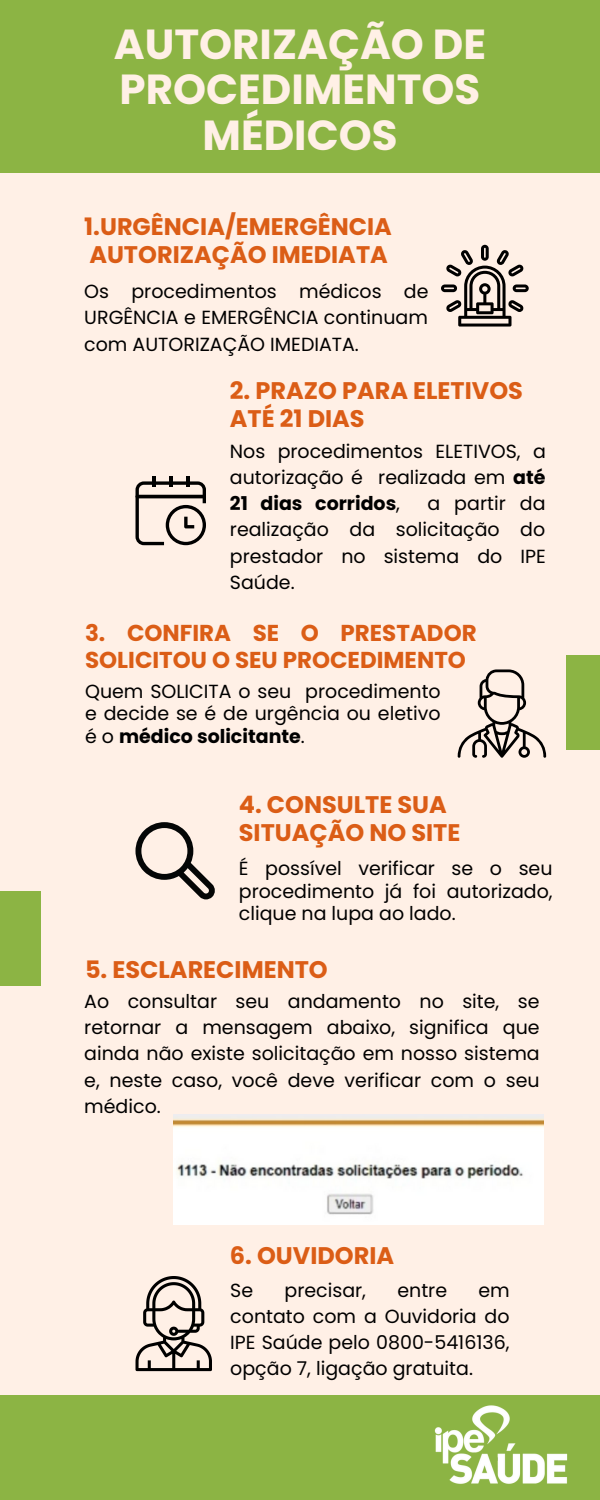
<style>
.page{position:relative;width:600px;height:1500px;background:#fff0e6}
.page>*{position:absolute;margin:0;border:0;box-sizing:border-box;transform-origin:0 0}
.t1{font:700 42px/45.8px "Poppins";color:#fff0e6;text-align:center}
.t2{font:700 24px/28.5px "Poppins";color:#db5d16}
.t3{font:700 23px/27px "Poppins";color:#db5d16}
.t4{font:19px/26.2px "Poppins";color:#000;text-align:justify}
.s1{font-weight:700}
</style>
<div class="page">
<div style="left:0;top:1395px;width:600px;height:105px;background:#8cb444"></div>
<div style="left:0;top:891px;width:41px;height:95px;background:#8cb444"></div>
<img style="left:434px;top:1405px;width:134px;height:79px">
<svg style="left:441px;top:245px;width:88px;height:82px"></svg>
<svg style="left:458px;top:669px;width:88px;height:89px"></svg>
<svg style="left:136px;top:822px;width:79px;height:77px"></svg>
<img style="left:174px;top:1115px;width:370px;height:109px">
<div style="left:0;top:0;width:600px;height:173px;background:#8cb444"></div>
<svg style="left:136px;top:1276px;width:76px;height:95px"></svg>
<svg style="left:136px;top:476px;width:70px;height:69px"></svg>
<div style="left:566px;top:655px;width:34px;height:95px;background:#8cb444"></div>
<p class="t1" style="left:114px;top:21px;width:374px">AUTORIZAÇÃO DE<br>PROCEDIMENTOS<br>MÉDICOS</p>
<p class="t2" style="left:84px;top:212px;width:309px">1.URGÊNCIA/EMERGÊNCIA<br>AUTORIZAÇÃO IMEDIATA</p>
<p class="t4" style="left:84px;top:278px;width:346px">Os procedimentos médicos de URGÊNCIA e EMERGÊNCIA continuam com AUTORIZAÇÃO IMEDIATA.</p>
<p class="t2" style="left:230px;top:376px;width:295px">2. PRAZO PARA ELETIVOS<br>ATÉ 21 DIAS</p>
<p class="t4" style="left:230px;top:438px;width:317px">Nos procedimentos ELETIVOS, a autorização é realizada em <span class="s1">até 21 dias corridos</span>,</p>
<p class="t4" style="left:230px;top:490px;width:317px;text-indent:197px">a partir da realização da solicitação do prestador no sistema do IPE Saúde.</p>
<p class="t3" style="left:85px;top:620px;width:393px">3. CONFIRA SE O PRESTADOR<br>SOLICITOU O SEU PROCEDIMENTO</p>
<p class="t4" style="left:85px;top:680px;width:357px;line-height:22.5px">Quem SOLICITA o seu procedimento e decide se é de urgência ou eletivo é o <span class="s1">médico solicitante</span>.</p>
<p class="t2" style="left:239px;top:790px;width:223px">4. CONSULTE SUA<br>SITUAÇÃO NO SITE</p>
<p class="t4" style="left:239px;top:857px;width:315px;line-height:22.5px">É possível verificar se o seu procedimento já foi autorizado, clique na lupa ao lado.</p>
<p class="t2" style="left:85px;top:956px;width:244px">5. ESCLARECIMENTO</p>
<p class="t4" style="left:84px;top:988px;width:457px">Ao consultar seu andamento no site, se retornar a mensagem abaixo, significa que ainda não existe solicitação em nosso sistema e, neste caso, você deve verificar com o seu médico.</p>
<p class="t2" style="left:230px;top:1241px;width:166px">6. OUVIDORIA</p>
<p class="t4" style="left:230px;top:1277px;width:24px">Se</p>
<p class="t4" style="left:285px;top:1277px;width:83px">precisar,</p>
<p class="t4" style="left:397px;top:1277px;width:51px">entre</p>
<p class="t4" style="left:230px;top:1277px;width:281px;text-indent:248px">em contato com a Ouvidoria do IPE Saúde pelo 0800-5416136, opção 7, ligação gratuita.</p>
</div>
